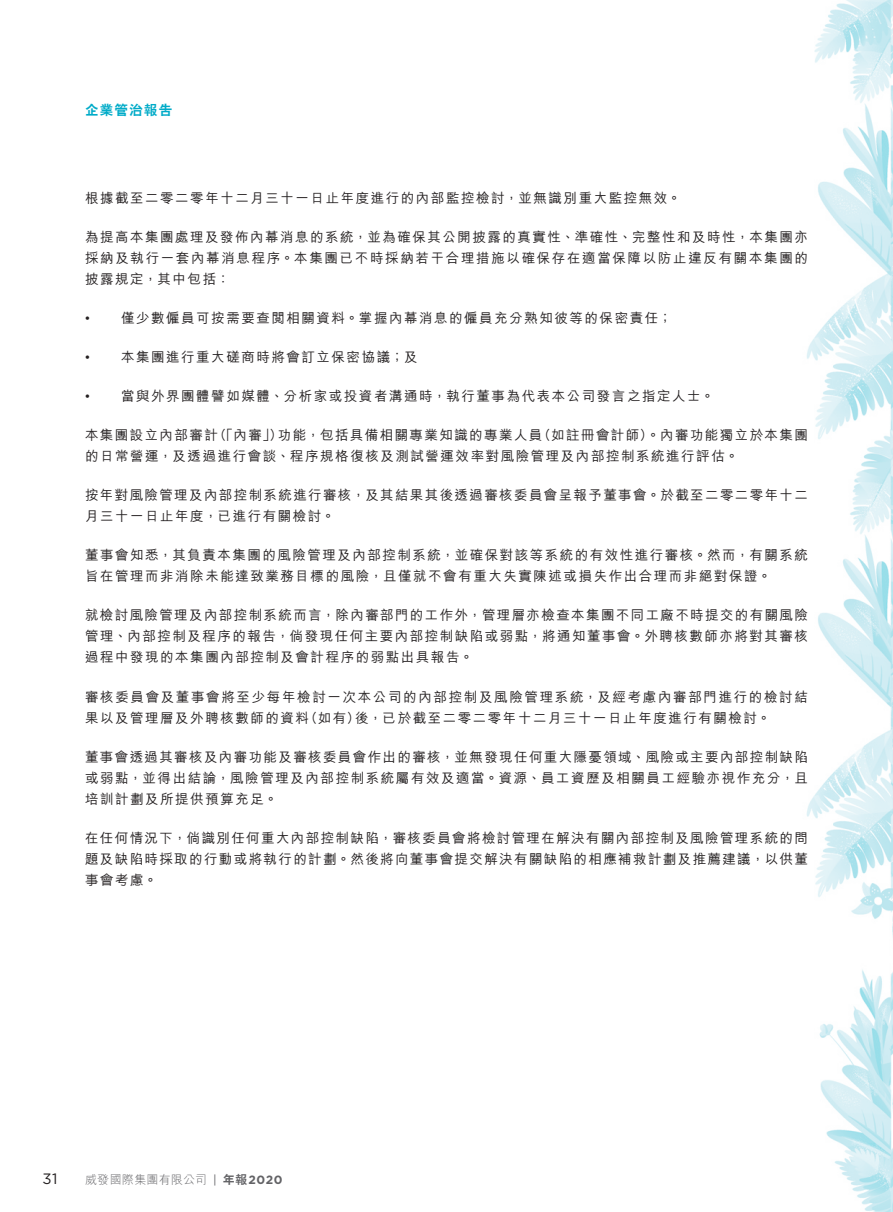
<style>
.page{position:relative;width:893px;height:1212px;background:#fff}
.page>*{position:absolute;margin:0;border:0;box-sizing:border-box;transform-origin:0 0}
.t1{font:15px "Gotham";color:#231f20}
._01_Body_Text{font:500 13.5px/21px "M Hei HK";letter-spacing:.115em;color:#231f20;text-align:justify}
._07_IN0{font:500 13.5px "M Hei HK";letter-spacing:.115em;color:#231f20}
.t2{font:800 13.5px "C Hei 2 HK";letter-spacing:.095em;color:#00abc8}
._07_IN0-2{font:13.5px "Arial";color:#231f20}
.t3{font:300 12px "M Hei HK";letter-spacing:.02em;color:#636366}
.t4{font:700 12px "Gotham";color:#636366}
.t5{font:12px "Gotham";color:#636366}
.s1{font-family:"C Hei 2 HK";font-weight:800}
</style>
<div class="page">
<img style="left:806px;top:0;width:87px;height:1212px">
<p class="t2" style="left:85px;top:101px;width:89px">企業管治報告</p>
<p class="_01_Body_Text" style="left:85px;top:187px;width:597px">根據截至二零二零年十二月三十一日止年度進行的內部監控檢討，並無識別重大監控無效。</p>
<p class="_01_Body_Text" style="left:85px;top:226px;width:724px">為提高本集團處理及發佈內幕消息的系統，並為確保其公開披露的真實性、準確性、完整性和及時性，本集團亦採納及執行一套內幕消息程序。本集團已不時採納若干合理措施以確保存在適當保障以防止違反有關本集團的披露規定，其中包括：</p>
<p class="_07_IN0" style="left:121px;top:309px;width:552px">僅少數僱員可按需要查閱相關資料。掌握內幕消息的僱員充分熟知彼等的保密責任;</p>
<p class="_07_IN0-2" style="left:85px;top:310px;width:6px">•</p>
<p class="_07_IN0-2" style="left:85px;top:349px;width:6px">•</p>
<p class="_07_IN0-2" style="left:85px;top:388px;width:6px">•</p>
<p class="_07_IN0" style="left:121px;top:348px;width:298px">本集團進行重大磋商時將會訂立保密協議；及</p>
<p class="_07_IN0" style="left:121px;top:387px;width:595px">當與外界團體譬如媒體、分析家或投資者溝通時，執行董事為代表本公司發言之指定人士。</p>
<p class="_01_Body_Text" style="left:538px;top:424px;width:272px">（如註冊會計師）。內審功能獨立於本集團</p>
<p class="_01_Body_Text" style="left:85px;top:424px;width:655px">本集團設立內部審計<br>的日常營運，及透過進行會談、程序規格復核及測試營運效率對風險管理及內部控制系統進行評估。</p>
<p class="_01_Body_Text" style="left:85px;top:484px;width:724px">按年對風險管理及內部控制系統進行審核，及其結果其後透過審核委員會呈報予董事會。於截至二零二零年十二月三十一日止年度，已進行有關檢討。</p>
<p class="_01_Body_Text" style="left:85px;top:544px;width:724px">董事會知悉，其負責本集團的風險管理及內部控制系統，並確保對該等系統的有效性進行審核。然而，有關系統旨在管理而非消除未能達致業務目標的風險，且僅就不會有重大失實陳述或損失作出合理而非絕對保證。</p>
<p class="_01_Body_Text" style="left:85px;top:604px;width:724px">就檢討風險管理及內部控制系統而言，除內審部門的工作外，管理層亦檢查本集團不同工廠不時提交的有關風險管理、內部控制及程序的報告，倘發現任何主要內部控制缺陷或弱點，將通知董事會。外聘核數師亦將對其審核過程中發現的本集團內部控制及會計程序的弱點出具報告。</p>
<p class="_01_Body_Text" style="left:355px;top:685px;width:454px;text-indent:-270px">審核委員會及董事會將至少每年檢討一次本公司的內部控制及風險管理系統，及經考慮內審部門進行的檢討結後，已於截至二零二零年十二月三十一日止年度進行有關檢討。</p>
<p class="_01_Body_Text" style="left:278px;top:424px;width:266px">功能，包括具備相關專業知識的專業人員</p>
<p class="_01_Body_Text" style="left:213px;top:424px;width:71px">（「內審」）</p>
<p class="_01_Body_Text" style="left:85px;top:706px;width:226px">果以及管理層及外聘核數師的資料</p>
<p class="_01_Body_Text" style="left:85px;top:745px;width:724px">董事會透過其審核及內審功能及審核委員會作出的審核，並無發現任何重大隱憂領域、風險或主要內部控制缺陷或弱點，並得出結論，風險管理及內部控制系統屬有效及適當。資源、員工資歷及相關員工經驗亦視作充分，且培訓計劃及所提供預算充足。</p>
<p class="_01_Body_Text" style="left:85px;top:826px;width:724px">在任何情況下，倘識別任何重大內部控制缺陷，審核委員會將檢討管理在解決有關內部控制及風險管理系統的問題及缺陷時採取的行動或將執行的計劃。然後將向董事會提交解決有關缺陷的相應補救計劃及推薦建議，以供董事會考慮。</p>
<p class="_01_Body_Text" style="left:304px;top:706px;width:57px">（如有）</p>
<p class="t1" style="left:43px;top:1168px;width:16px">31</p>
<p class="t3" style="left:85px;top:1171px;width:123px">威發國際集團有限公司</p>
<p class="t5" style="left:213px;top:1172px;width:5px">|</p>
<p class="t4" style="left:223px;top:1171px;width:61px"><span class="s1">年報</span>2020</p>
</div>
